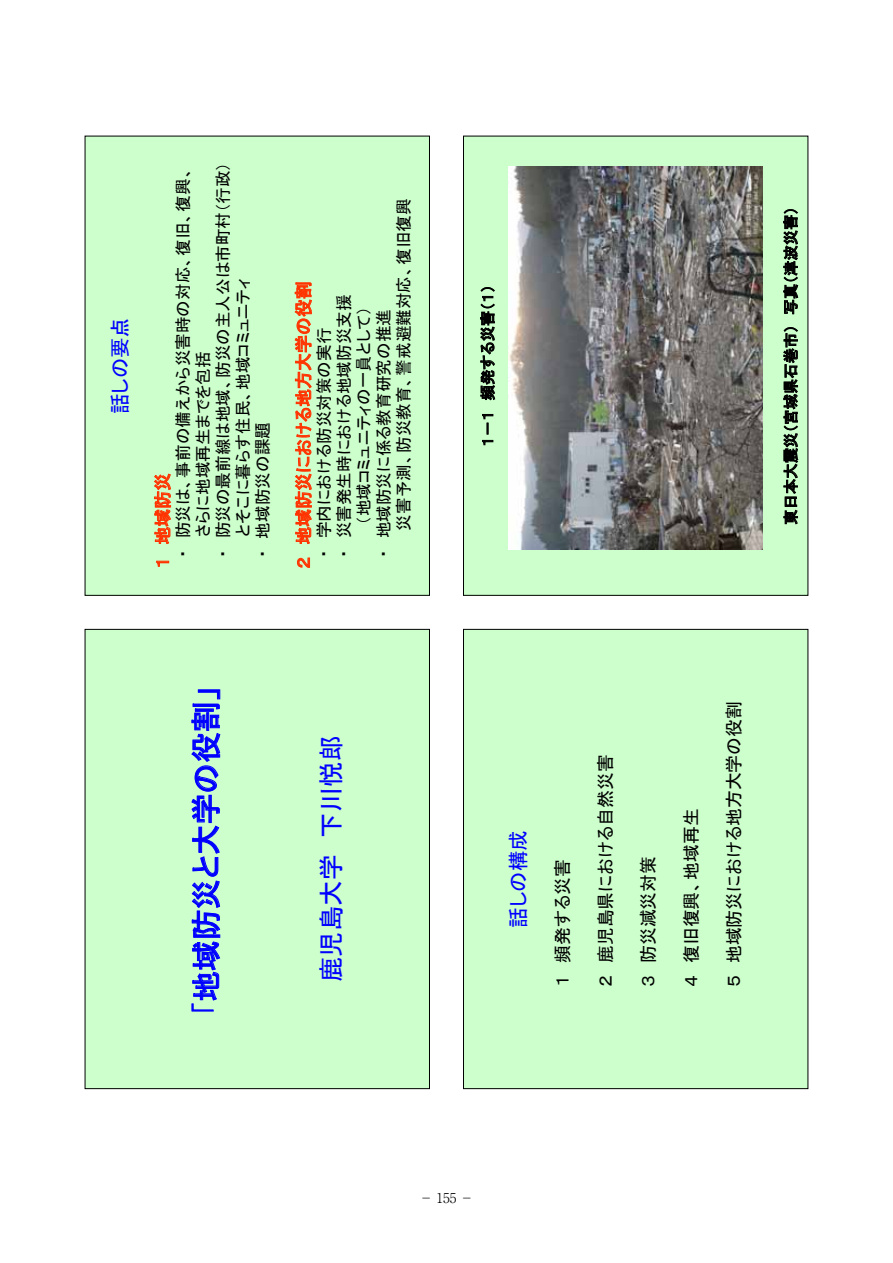
<style>
.page{position:relative;width:893px;height:1263px;background:#fff}
.page>*{position:absolute;margin:0;border:0;box-sizing:border-box;transform-origin:0 0}
.t1{font:30.6px "MS P Gothic";letter-spacing:.005em;color:#00f}
.t2{font:25.5px "MS P Gothic";color:#00f}
.t3{font:20.4px "MS P Gothic";color:#00f}
.t4{font:17.85px "MS P Gothic";color:#000}
.t5{font:17.85px "MS P Gothic";letter-spacing:.005em;color:#f30}
.t6{font:16.65px "MS P Gothic";color:#000}
.t7{font:15.3px "MS P Gothic";letter-spacing:.005em;color:#000}
.t8{font:300 13.5px "Ryumin Pro";color:#000}
.s1{font-family:"MS Mincho"}
</style>
<div class="page">
<div style="left:463px;top:136px;width:345px;height:459px;background:#cfc"></div>
<svg style="left:482px;top:440px;width:11px;height:5px"></svg>
<svg style="left:482px;top:414px;width:11px;height:20px"></svg>
<svg style="left:480px;top:287px;width:15px;height:113px"></svg>
<svg style="left:783px;top:327px;width:15px;height:197px"></svg>
<svg style="left:783px;top:209px;width:15px;height:105px"></svg>
<img style="left:508px;top:167px;width:254px;height:382px">
<div style="left:463px;top:629px;width:345px;height:460px;background:#cfc"></div>
<div style="left:463px;top:629px;width:345px;height:460px;border:1px solid #000"></div>
<div style="left:85px;top:136px;width:344px;height:459px;background:#cfc"></div>
<svg style="left:156px;top:561px;width:13px;height:6px"></svg>
<svg style="left:154px;top:473px;width:17px;height:71px"></svg>
<svg style="left:297px;top:557px;width:13px;height:11px"></svg>
<svg style="left:294px;top:282px;width:18px;height:262px"></svg>
<div style="left:85px;top:629px;width:344px;height:460px;background:#cfc"></div>
<svg style="left:191px;top:689px;width:30px;height:323px"></svg>
<div style="left:85px;top:629px;width:345px;height:460px;border:1px solid #000"></div>
<p class="t3" style="left:110px;top:414px;width:99px;rotate:-90deg">話しの要点</p>
<p class="t6" style="left:214px;top:558px;width:397px;rotate:-90deg">・ 防災の最前線は地域、防災の主人公は市町村（行政）</p>
<p class="t6" style="left:175px;top:558px;width:392px;rotate:-90deg">・ 防災は、事前の備えから災害時の対応、復旧、復興、</p>
<p class="t6" style="left:234px;top:537px;width:260px;rotate:-90deg">とそこに暮らす住民、地域コミュニティ</p>
<p class="t6" style="left:195px;top:537px;width:187px;rotate:-90deg">さらに地域再生までを包括</p>
<p class="t6" style="left:254px;top:558px;width:137px;rotate:-90deg">・ 地域防災の課題</p>
<p class="t5" style="left:154px;top:569px;width:97px;rotate:-90deg">１ 地域防災</p>
<p class="t6" style="left:395px;top:530px;width:333px;rotate:-90deg">災害予測、防災教育、警戒避難対応、復旧復興</p>
<p class="t5" style="left:294px;top:569px;width:289px;rotate:-90deg">２ 地域防災における地方大学の役割</p>
<p class="t6" style="left:335px;top:558px;width:265px;rotate:-90deg">・ 災害発生時における地域防災支援</p>
<p class="t6" style="left:355px;top:525px;width:220px;rotate:-90deg">（地域コミュニティの一員として）</p>
<p class="t6" style="left:375px;top:558px;width:250px;rotate:-90deg">・ 地域防災に係る教育研究の推進</p>
<p class="t6" style="left:315px;top:558px;width:232px;rotate:-90deg">・ 学内における防災対策の実行</p>
<h1 class="t1" style="left:191px;top:1032px;width:348px;rotate:-90deg"><span class="s1">「</span>地域防災と大学の役割」</h1>
<h2 class="t2" style="left:318px;top:982px;width:248px;rotate:-90deg">鹿児島大学 下川悦郎</h2>
<p class="t7" style="left:480px;top:447px;width:164px;rotate:-90deg">１－１ 頻発する災害（１）</p>
<p class="t7" style="left:783px;top:525px;width:320px;rotate:-90deg">東日本大震災（宮城県石巻市） 写真（津波災害）</p>
<p class="t3" style="left:508px;top:928px;width:99px;rotate:-90deg">話しの構成</p>
<p class="t4" style="left:553px;top:987px;width:129px;rotate:-90deg">１ 頻発する災害</p>
<p class="t4" style="left:596px;top:987px;width:234px;rotate:-90deg">２ 鹿児島県における自然災害</p>
<p class="t4" style="left:639px;top:987px;width:133px;rotate:-90deg">３ 防災減災対策</p>
<p class="t4" style="left:682px;top:987px;width:180px;rotate:-90deg">４ 復旧復興、地域再生</p>
<p class="t4" style="left:725px;top:987px;width:288px;rotate:-90deg">５ 地域防災における地方大学の役割</p>
<p class="t8" style="left:419px;top:1187px;width:55px">－ 155 －</p>
</div>
